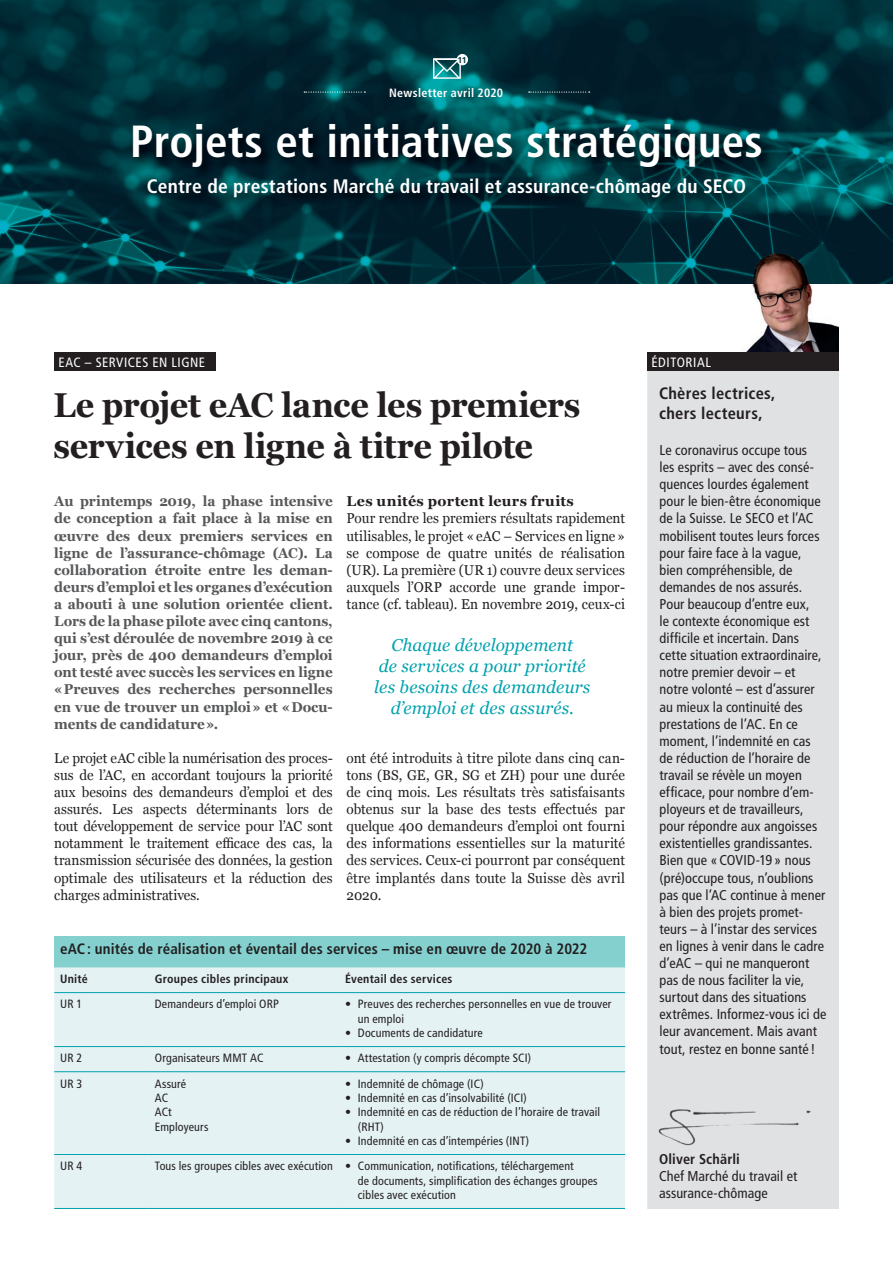
<style>
.page{position:relative;width:893px;height:1263px;background:#fff}
.page>*{position:absolute;margin:0;border:0;box-sizing:border-box;transform-origin:0 0}
.t1{font:700 condensed 45px "Frutiger LT Std";letter-spacing:.005em;color:#fff}
.t2{font:700 34.5px/41.4px "Georgia";letter-spacing:-.01em;color:#231f20;scale:.94 1}
.t3{font:700 condensed 19.5px "Frutiger LT Std";letter-spacing:.01em;color:#fff}
.t4{font:italic 17.25px/21px "Georgia";letter-spacing:.005em;color:#00a2ae;text-align:center}
.t5{font:700 condensed 16.5px/19.8px "Frutiger LT Std";letter-spacing:.015em;color:#231f20}
.t6{font:700 condensed 15px "Frutiger LT Std";letter-spacing:.005em;color:#231f20}
.t7{font:condensed 14.25px/17.1px "Frutiger LT Std";letter-spacing:.005em;color:#231f20}
.t8{font:14.25px/17.1px "Georgia";letter-spacing:.005em;color:#231f20;text-align:justify;scale:.95 1}
.t9{font:700 14.25px/17.1px "Georgia";letter-spacing:-.005em;color:#57585a;text-align:justify;scale:.95 1}
.t10{font:700 14.25px "Georgia";letter-spacing:.03em;color:#231f20}
.t11{font:700 condensed 14.25px "Frutiger LT Std";letter-spacing:.01em;color:#231f20}
.t12{font:condensed 13.5px "Frutiger LT Std";letter-spacing:.04em;color:#fff}
.t13{font:condensed 12px/14.4px "Frutiger LT Std";letter-spacing:.015em;color:#231f20}
.t14{font:700 condensed 12px "Frutiger LT Std";letter-spacing:.015em;color:#231f20}
.t15{font:700 condensed 12px "Frutiger LT Std";letter-spacing:.02em;color:#fff}
.t16{font:700 8.55px "Frutiger LT Std";color:#003941}
</style>
<div class="page">
<div style="left:54px;top:352px;width:162px;height:19px;background:#231f20"></div>
<img style="left:0;top:0;width:893px;height:284px">
<div style="left:647px;top:371px;width:192px;height:838px;background:#e0e1e3"></div>
<img style="left:726px;top:253px;width:113px;height:99px">
<svg style="left:304px;top:92px;width:61px;height:1px"></svg>
<svg style="left:529px;top:92px;width:61px;height:1px"></svg>
<img style="left:653px;top:1102px;width:161px;height:47px">
<svg style="left:433px;top:54px;width:35px;height:26px"></svg>
<div style="left:457px;top:54px;width:11px;height:11px;background:#fff;border-radius:50%"></div>
<div style="left:54px;top:936px;width:571px;height:31px;background:#83d0cf"></div>
<div style="left:54px;top:967px;width:571px;height:241px;background:#e5f2f4"></div>
<hr style="left:54px;top:992px;width:95px;height:1px;background:#00a2ae">
<hr style="left:149px;top:992px;width:190px;height:1px;background:#00a2ae">
<hr style="left:339px;top:992px;width:286px;height:1px;background:#00a2ae">
<hr style="left:54px;top:1046px;width:95px;height:1px;background:#00a2ae">
<hr style="left:149px;top:1046px;width:190px;height:1px;background:#00a2ae">
<hr style="left:339px;top:1046px;width:286px;height:1px;background:#00a2ae">
<hr style="left:54px;top:1071px;width:95px;height:1px;background:#00a2ae">
<hr style="left:149px;top:1071px;width:190px;height:1px;background:#00a2ae">
<hr style="left:339px;top:1071px;width:286px;height:1px;background:#00a2ae">
<hr style="left:54px;top:1154px;width:95px;height:1px;background:#00a2ae">
<hr style="left:149px;top:1154px;width:190px;height:1px;background:#00a2ae">
<hr style="left:339px;top:1154px;width:286px;height:1px;background:#00a2ae">
<hr style="left:54px;top:1208px;width:95px;height:1px;background:#00a2ae">
<hr style="left:149px;top:1208px;width:190px;height:1px;background:#00a2ae">
<hr style="left:339px;top:1208px;width:286px;height:1px;background:#00a2ae">
<img style="left:130px;top:121px;width:646px;height:91px">
<div style="left:647px;top:352px;width:192px;height:19px;background:#231f20"></div>
<p class="t16" style="left:457px;top:55px;width:11px">11</p>
<p class="t15" style="left:389px;top:86px;width:115px">Newsletter avril 2020</p>
<h1 class="t1" style="left:130px;top:115px;width:634px">Projets et initiatives stratégiques</h1>
<h3 class="t3" style="left:147px;top:175px;width:601px">Centre de prestations Marché du travail et assurance-chômage du SECO</h3>
<p class="t12" style="left:58px;top:354px;width:148px">EAC – SERVICES EN LIGNE</p>
<h2 class="t2" style="left:54px;top:382px;width:562px">Le projet eAC lance les premiers services en ligne à titre pilote</h2>
<p class="t9" style="left:54px;top:492px;width:295px">Au printemps 2019, la phase intensive de conception a fait place à la mise en œuvre des deux premiers services en ligne de l’assurance-chômage (AC). La collaboration étroite entre les deman&shy;deurs d’emploi et les organes d’exécution a abouti à une solution orientée client.<br>Lors de la phase pilote avec cinq cantons, qui s’est déroulée de novembre 2019 à ce jour, près de 400 demandeurs d’emploi ont testé avec succès les services en ligne « Preuves des recherches personnelles en vue de trouver un emploi » et « Docu&shy;ments de candidature ».</p>
<p class="t8" style="left:54px;top:749px;width:295px">Le projet eAC cible la numérisation des proces&shy;sus de l’AC, en accordant toujours la priorité aux besoins des demandeurs d’emploi et des assurés. Les aspects déterminants lors de tout développement de service pour l’AC sont notamment le traitement efficace des cas, la transmission sécurisée des données, la gestion optimale des utilisateurs et la réduction des charges administratives.</p>
<p class="t10" style="left:347px;top:491px;width:229px">Les unités portent leurs fruits</p>
<p class="t8" style="left:347px;top:509px;width:295px">Pour rendre les premiers résultats rapidement utilisables, le projet « eAC – Services en ligne » se compose de quatre unités de réalisation (UR). La première (UR 1) couvre deux services auxquels l’ORP accorde une grande impor&shy;tance (cf. tableau). En novembre 2019, ceux-ci</p>
<p class="t4" style="left:374px;top:634px;width:217px">Chaque développement<br>de services a pour priorité les besoins des demandeurs d’emploi et des assurés.</p>
<p class="t8" style="left:347px;top:749px;width:295px">ont été introduits à titre pilote dans cinq can&shy;tons (BS, GE, GR, SG et ZH) pour une durée de cinq mois. Les résultats très satisfaisants obtenus sur la base des tests effectués par quelque 400 demandeurs d’emploi ont fourni des informations essentielles sur la maturité des services. Ceux-ci pourront par conséquent être implantés dans toute la Suisse dès avril 2020.</p>
<p class="t6" style="left:60px;top:940px;width:529px">eAC : unités de réalisation et éventail des services – mise en œuvre de 2020 à 2022</p>
<p class="t14" style="left:60px;top:972px;width:29px">Unité</p>
<p class="t14" style="left:155px;top:972px;width:135px">Groupes cibles principaux</p>
<p class="t14" style="left:345px;top:972px;width:109px">Éventail des services</p>
<p class="t13" style="left:60px;top:997px;width:24px">UR 1</p>
<p class="t13" style="left:155px;top:997px;width:126px">Demandeurs d’emploi ORP</p>
<p class="t13" style="left:358px;top:997px;width:255px;text-indent:-13px">• Preuves des recherches personnelles en vue de trouver un emploi</p>
<p class="t13" style="left:345px;top:1026px;width:139px">• Documents de candidature</p>
<p class="t13" style="left:60px;top:1051px;width:24px">UR 2</p>
<p class="t13" style="left:155px;top:1051px;width:110px">Organisateurs MMT AC</p>
<p class="t13" style="left:345px;top:1051px;width:187px">• Attestation (y compris décompte SCI)</p>
<p class="t13" style="left:60px;top:1076px;width:24px">UR 3</p>
<p class="t13" style="left:155px;top:1076px;width:55px">Assuré<br>AC<br>ACt<br>Employeurs</p>
<p class="t13" style="left:345px;top:1076px;width:140px">• Indemnité de chômage (IC)</p>
<p class="t13" style="left:345px;top:1091px;width:183px">• Indemnité en cas d’insolvabilité (ICI)</p>
<p class="t13" style="left:358px;top:1105px;width:244px;text-indent:-13px">• Indemnité en cas de réduction de l’horaire de travail (RHT)</p>
<p class="t13" style="left:345px;top:1134px;width:186px">• Indemnité en cas d’intempéries (INT)</p>
<p class="t13" style="left:60px;top:1159px;width:24px">UR 4</p>
<p class="t13" style="left:358px;top:1159px;width:241px;text-indent:-203px">Tous les groupes cibles avec exécution • Communication, notifications, téléchargement<br>de documents, simplification des échanges groupes cibles avec exécution</p>
<p class="t12" style="left:651px;top:354px;width:61px">ÉDITORIAL</p>
<p class="t5" style="left:659px;top:383px;width:118px">Chères lectrices, chers lecteurs,</p>
<p class="t7" style="left:659px;top:442px;width:168px">Le coronavirus occupe tous<br>les esprits – avec des consé&shy;quences lourdes également pour le bien-être économique de la Suisse. Le SECO et l’AC mobilisent toutes leurs forces pour faire face à la vague, bien compréhensible, de demandes de nos assurés.<br>Pour beaucoup d’entre eux,<br>le contexte économique est difficile et incertain. Dans cette situation extraordinaire, notre premier devoir – et notre volonté – est d’assurer au mieux la continuité des prestations de l’AC. En ce moment, l’indemnité en cas de réduction de l’horaire de travail se révèle un moyen efficace, pour nombre d’em&shy;ployeurs et de travailleurs, pour répondre aux angoisses existentielles grandissantes.<br>Bien que « COVID-19 » nous (pré)occupe tous, n’oublions pas que l’AC continue à mener à bien des projets promet&shy;teurs – à l’instar des services en lignes à venir dans le cadre d’eAC – qui ne manqueront pas de nous faciliter la vie, surtout dans des situations extrêmes. Informez-vous ici de leur avancement. Mais avant tout, restez en bonne santé !</p>
<p class="t11" style="left:659px;top:1150px;width:82px">Oliver Schärli</p>
<p class="t7" style="left:659px;top:1167px;width:140px">Chef Marché du travail et assurance-chômage</p>
</div>
